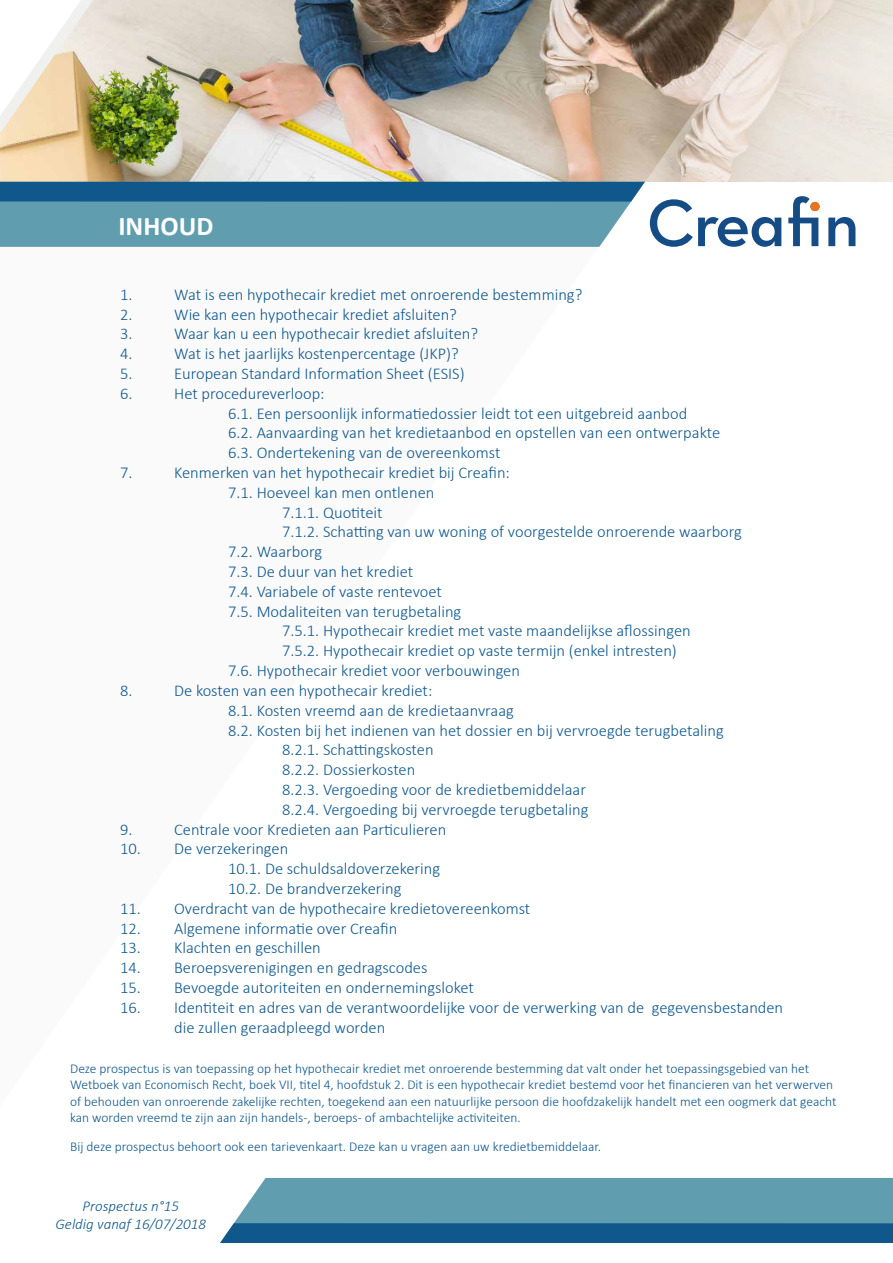
<style>
.page{position:relative;width:893px;height:1263px;background:#fff}
.page>*{position:absolute;margin:0;border:0;box-sizing:border-box;transform-origin:0 0}
.t1{font:700 27px "Calibri";color:#fff}
.t2{font:300 16.5px/19.8px "Calibri";color:#0f588d}
.t3{font:italic 300 15px/18px "Calibri";color:#0f578c;text-align:center}
.t4{font:300 13.5px/16.2px "Calibri";color:#0f578c}
</style>
<div class="page">
<img style="left:0;top:0;width:893px;height:247px">
<svg style="left:0;top:0;width:93px;height:133px"></svg>
<svg style="left:220px;top:1178px;width:673px;height:65px"></svg>
<svg style="left:0;top:182px;width:781px;height:65px"></svg>
<svg style="left:788px;top:196px;width:31px;height:50px"></svg>
<svg style="left:828px;top:217px;width:27px;height:29px"></svg>
<div style="left:810px;top:202px;width:9px;height:9px;background:#ee731b;border-radius:50%"></div>
<h1 class="t1" style="left:118px;top:206px;width:96px">INHOUD</h1>
<p class="t2" style="left:120px;top:284px;width:14px">1.</p>
<p class="t2" style="left:174px;top:284px;width:410px">Wat is een hypothecair krediet met onroerende bestemming?</p>
<p class="t2" style="left:120px;top:304px;width:14px">2.</p>
<p class="t2" style="left:174px;top:304px;width:284px">Wie kan een hypothecair krediet afsluiten?</p>
<p class="t2" style="left:120px;top:324px;width:14px">3.</p>
<p class="t2" style="left:174px;top:324px;width:305px">Waar kan u een hypothecair krediet afsluiten?</p>
<p class="t2" style="left:120px;top:344px;width:14px">4.</p>
<p class="t2" style="left:174px;top:344px;width:286px">Wat is het jaarlijks kostenpercentage (JKP)?</p>
<p class="t2" style="left:120px;top:363px;width:14px">5.</p>
<p class="t2" style="left:174px;top:363px;width:292px">European Standard Information Sheet (ESIS)</p>
<p class="t2" style="left:120px;top:383px;width:14px">6.</p>
<p class="t2" style="left:228px;top:383px;width:494px;text-indent:-54px">Het procedureverloop:<br>6.1. Een persoonlijk informatiedossier leidt tot een uitgebreid aanbod<br>6.2. Aanvaarding van het kredietaanbod en opstellen van een ontwerpakte 6.3. Ondertekening van de overeenkomst</p>
<p class="t2" style="left:120px;top:462px;width:14px">7.</p>
<p class="t2" style="left:174px;top:462px;width:337px">Kenmerken van het hypothecair krediet bij Creafin:</p>
<p class="t2" style="left:228px;top:482px;width:208px">7.1. Hoeveel kan men ontlenen</p>
<p class="t2" style="left:282px;top:502px;width:102px">7.1.1. Quotiteit</p>
<p class="t2" style="left:282px;top:522px;width:461px">7.1.2. Schatting van uw woning of voorgestelde onroerende waarborg</p>
<p class="t2" style="left:228px;top:542px;width:96px">7.2. Waarborg</p>
<p class="t2" style="left:228px;top:561px;width:187px">7.3. De duur van het krediet</p>
<p class="t2" style="left:228px;top:581px;width:215px">7.4. Variabele of vaste rentevoet</p>
<p class="t2" style="left:228px;top:601px;width:235px">7.5. Modaliteiten van terugbetaling</p>
<p class="t2" style="left:282px;top:621px;width:410px">7.5.1. Hypothecair krediet met vaste maandelijkse aflossingen</p>
<p class="t2" style="left:282px;top:641px;width:396px">7.5.2. Hypothecair krediet op vaste termijn (enkel intresten)</p>
<p class="t2" style="left:228px;top:660px;width:293px">7.6. Hypothecair krediet voor verbouwingen</p>
<p class="t2" style="left:120px;top:680px;width:14px">8.</p>
<p class="t2" style="left:174px;top:680px;width:260px">De kosten van een hypothecair krediet:</p>
<p class="t2" style="left:228px;top:700px;width:287px">8.1. Kosten vreemd aan de kredietaanvraag</p>
<p class="t2" style="left:228px;top:720px;width:497px">8.2. Kosten bij het indienen van het dossier en bij vervroegde terugbetaling</p>
<p class="t2" style="left:282px;top:740px;width:153px">8.2.1. Schattingskosten</p>
<p class="t2" style="left:282px;top:759px;width:135px">8.2.2. Dossierkosten</p>
<p class="t2" style="left:282px;top:779px;width:305px">8.2.3. Vergoeding voor de kredietbemiddelaar</p>
<p class="t2" style="left:282px;top:799px;width:308px">8.2.4. Vergoeding bij vervroegde terugbetaling</p>
<p class="t2" style="left:120px;top:819px;width:14px">9.</p>
<p class="t2" style="left:174px;top:819px;width:274px">Centrale voor Kredieten aan Particulieren</p>
<p class="t2" style="left:228px;top:839px;width:214px;text-indent:-108px">10. De verzekeringen<br>10.1. De schuldsaldoverzekering<br>10.2. De brandverzekering</p>
<p class="t2" style="left:120px;top:898px;width:412px">11. Overdracht van de hypothecaire kredietovereenkomst</p>
<p class="t2" style="left:120px;top:918px;width:279px">12. Algemene informatie over Creafin</p>
<p class="t2" style="left:120px;top:938px;width:202px">13. Klachten en geschillen</p>
<p class="t2" style="left:120px;top:957px;width:309px">14. Beroepsverenigingen en gedragscodes</p>
<p class="t2" style="left:120px;top:977px;width:355px">15. Bevoegde autoriteiten en ondernemingsloket</p>
<p class="t2" style="left:174px;top:997px;width:611px;text-indent:-54px">16. Identiteit en adres van de verantwoordelijke voor de verwerking van de gegevensbestanden die zullen geraadpleegd worden</p>
<p class="t4" style="left:70px;top:1060px;width:768px">Deze prospectus is van toepassing op het hypothecair krediet met onroerende bestemming dat valt onder het toepassingsgebied van het Wetboek van Economisch Recht, boek VII, titel 4, hoofdstuk 2. Dit is een hypothecair krediet bestemd voor het financieren van het verwerven of behouden van onroerende zakelijke rechten, toegekend aan een natuurlijke persoon die hoofdzakelijk handelt met een oogmerk dat geacht kan worden vreemd te zijn aan zijn handels-, beroeps- of ambachtelijke activiteiten.</p>
<p class="t4" style="left:70px;top:1138px;width:532px">Bij deze prospectus behoort ook een tarievenkaart. Deze kan u vragen aan uw kredietbemiddelaar.</p>
<p class="t3" style="left:56px;top:1197px;width:152px">Prospectus n°15<br>Geldig vanaf 16/07/2018</p>
</div>
